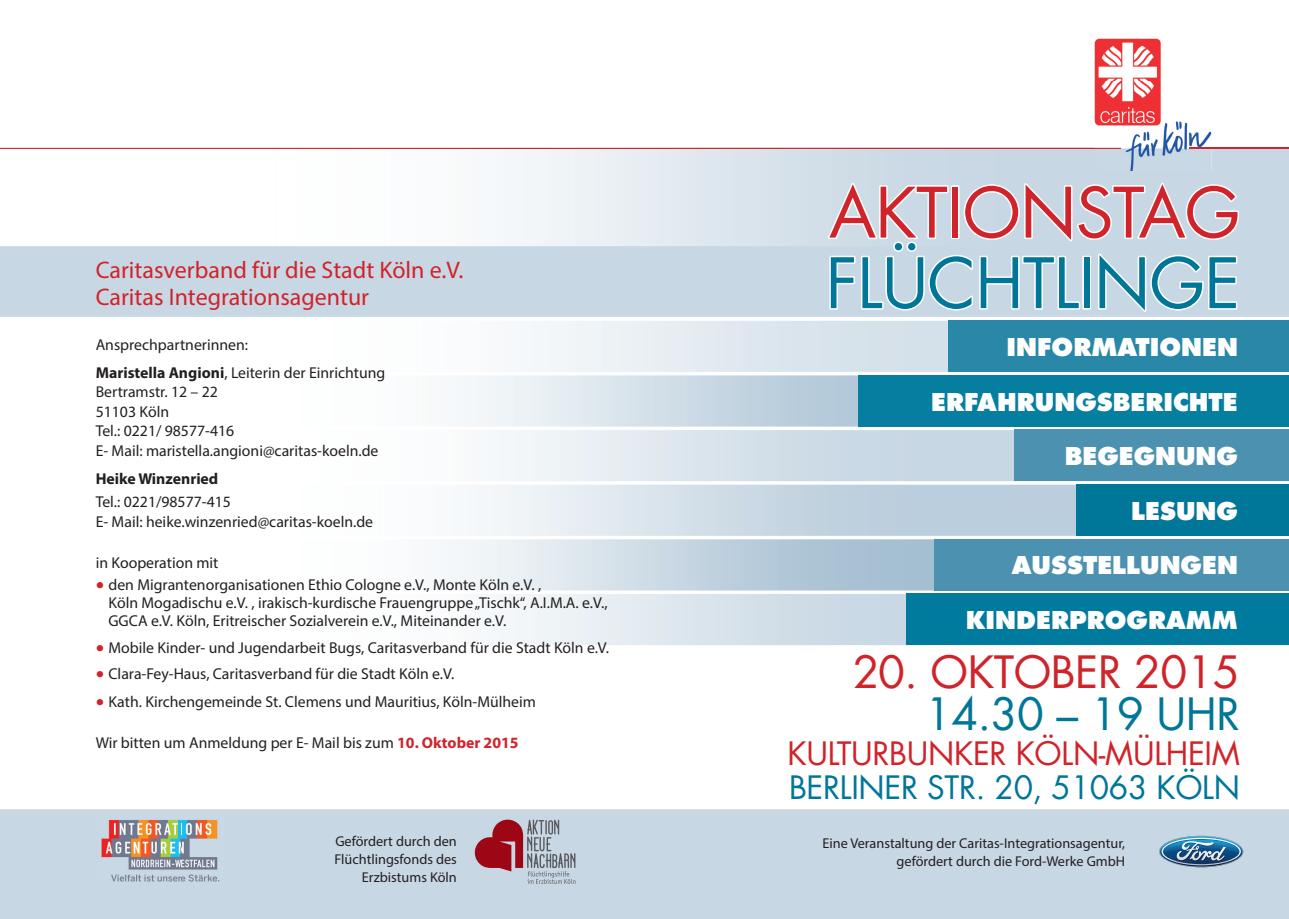
<style>
.page{position:relative;width:1289px;height:919px;background:#fff}
.page>*{position:absolute;margin:0;border:0;box-sizing:border-box;transform-origin:0 0}
.t1{font:67.5px "Futura LT";letter-spacing:-.01em;color:#007699}
.t2{font:67.5px "Futura LT";letter-spacing:-.01em;color:#d1232a}
.t3{font:43.5px "Futura LT";letter-spacing:-.01em;color:#d1232a}
.t4{font:43.5px "Futura LT";letter-spacing:-.01em;color:#007699}
.t5{font:31.5px "Futura LT";letter-spacing:-.01em;color:#d1232a}
.t6{font:31.5px "Futura LT";letter-spacing:-.01em;color:#007699}
.t7{font:800 24px "Futura LT";color:#fff}
.t8{font:24px/27px "Myriad Pro";color:#d1232a}
.t9{font:15.75px/19.5px "Myriad Pro";color:#231f20}
.t10{font:700 15.75px "Myriad Pro";color:#231f20}
.t11{font:14.25px/18px "Myriad Pro";color:#231f20;text-align:right}
.s1{font-weight:700}
.s2{font-size:30px;color:#d1232a}
.s3{font-weight:700;color:#d1232a}
</style>
<div class="page">
<img style="left:0;top:132px;width:1288px;height:786px">
<hr style="left:1189px;top:148px;width:99px;height:1px;background:#d1232a">
<img style="left:1094px;top:38px;width:117px;height:133px">
<svg style="left:1189px;top:148px;width:22px;height:1px"></svg>
<div style="left:906px;top:593px;width:382px;height:51px;background:#007b9d"></div>
<div style="left:948px;top:321px;width:340px;height:51px;background:#2988a8"></div>
<div style="left:858px;top:375px;width:430px;height:51px;background:#067ea0"></div>
<div style="left:1014px;top:430px;width:274px;height:51px;background:#4c92b0"></div>
<svg style="left:824px;top:177px;width:416px;height:141px"></svg>
<svg style="left:1159px;top:835px;width:84px;height:32px;background:#6b95b4"></svg>
<img style="left:99px;top:816px;width:124px;height:65px">
<div style="left:934px;top:539px;width:354px;height:51px;background:#4c92b0"></div>
<div style="left:1076px;top:484px;width:212px;height:51px;background:#007699"></div>
<hr style="left:0;top:148px;width:1120px;height:1px;background:#d1232a">
<svg style="left:475px;top:819px;width:100px;height:64px;background:#ae8f9b"></svg>
<h3 class="t8" style="left:96px;top:255px;width:369px">Caritasverband für die Stadt Köln e.V.<br>Caritas Integrationsagentur</h3>
<p class="t9" style="left:96px;top:330px;width:291px;line-height:28px">Ansprechpartnerinnen:<br><span class="s1">Maristella Angioni</span>, Leiterin der Einrichtung</p>
<p class="t9" style="left:96px;top:382px;width:284px">Bertramstr. 12 – 22<br>51103 Köln<br>Tel.: 0221/ 98577-416<br>E- Mail: maristella.angioni@caritas-koeln.de</p>
<p class="t10" style="left:96px;top:468px;width:124px">Heike Winzenried</p>
<p class="t9" style="left:96px;top:492px;width:279px">Tel.: 0221/98577-415<br>E- Mail: heike.winzenried@caritas-koeln.de</p>
<p class="t9" style="left:96px;top:552px;width:124px">in Kooperation mit</p>
<p class="t9" style="left:108px;top:575px;width:500px;line-height:18px;text-indent:-13px"><span class="s2">•</span> den Migrantenorganisationen Ethio Cologne e.V., Monte Köln e.V. ,<br>Köln Mogadischu e.V. , irakisch-kurdische Frauengruppe „Tischk“, A.I.M.A. e.V.,<br>GGCA e.V. Köln, Eritreischer Sozialverein e.V., Miteinander e.V.</p>
<p class="t9" style="left:96px;top:637px;width:515px"><span class="s2">•</span> Mobile Kinder- und Jugendarbeit Bugs, Caritasverband für die Stadt Köln e.V.</p>
<p class="t9" style="left:96px;top:663px;width:360px"><span class="s2">•</span> Clara-Fey-Haus, Caritasverband für die Stadt Köln e.V.</p>
<p class="t9" style="left:96px;top:691px;width:442px"><span class="s2">•</span> Kath. Kirchengemeinde St. Clemens und Mauritius, Köln-Mülheim</p>
<p class="t9" style="left:96px;top:732px;width:424px">Wir bitten um Anmeldung per E- Mail bis zum <span class="s3">10. Oktober 2015</span></p>
<p class="t11" style="left:334px;top:831px;width:124px">Gefördert durch den<br>Flüchtlingsfonds des<br>Erzbistums Köln</p>
<h1 class="t2" style="left:829px;top:170px;width:413px">AKTIONSTAG</h1>
<h1 class="t1" style="left:825px;top:240px;width:416px">FLÜCHTLINGE</h1>
<h3 class="t7" style="left:1006px;top:332px;width:233px">INFORMATIONEN</h3>
<h3 class="t7" style="left:931px;top:386px;width:308px">ERFAHRUNGS BERICHTE</h3>
<h3 class="t7" style="left:1064px;top:441px;width:175px">BEGEGNUNG</h3>
<h3 class="t7" style="left:1131px;top:495px;width:108px">LESUNG</h3>
<h3 class="t7" style="left:1011px;top:550px;width:227px">AUSSTELLUNGEN</h3>
<h3 class="t7" style="left:965px;top:604px;width:273px">KINDERPROGRAMM</h3>
<h2 class="t3" style="left:852px;top:644px;width:389px">20. OKTOBER 2015</h2>
<h2 class="t4" style="left:925px;top:686px;width:316px">14.30 – 19 UHR</h2>
<h3 class="t5" style="left:787px;top:732px;width:454px">KULTURBUNKER KÖLN-MÜLHEIM</h3>
<h3 class="t6" style="left:789px;top:767px;width:452px">BERLINER STR. 20, 51063 KÖLN</h3>
<p class="t11" style="left:822px;top:833px;width:304px">Eine Veranstaltung der Caritas-Integrationsagentur, gefördert durch die Ford-Werke GmbH</p>
</div>
